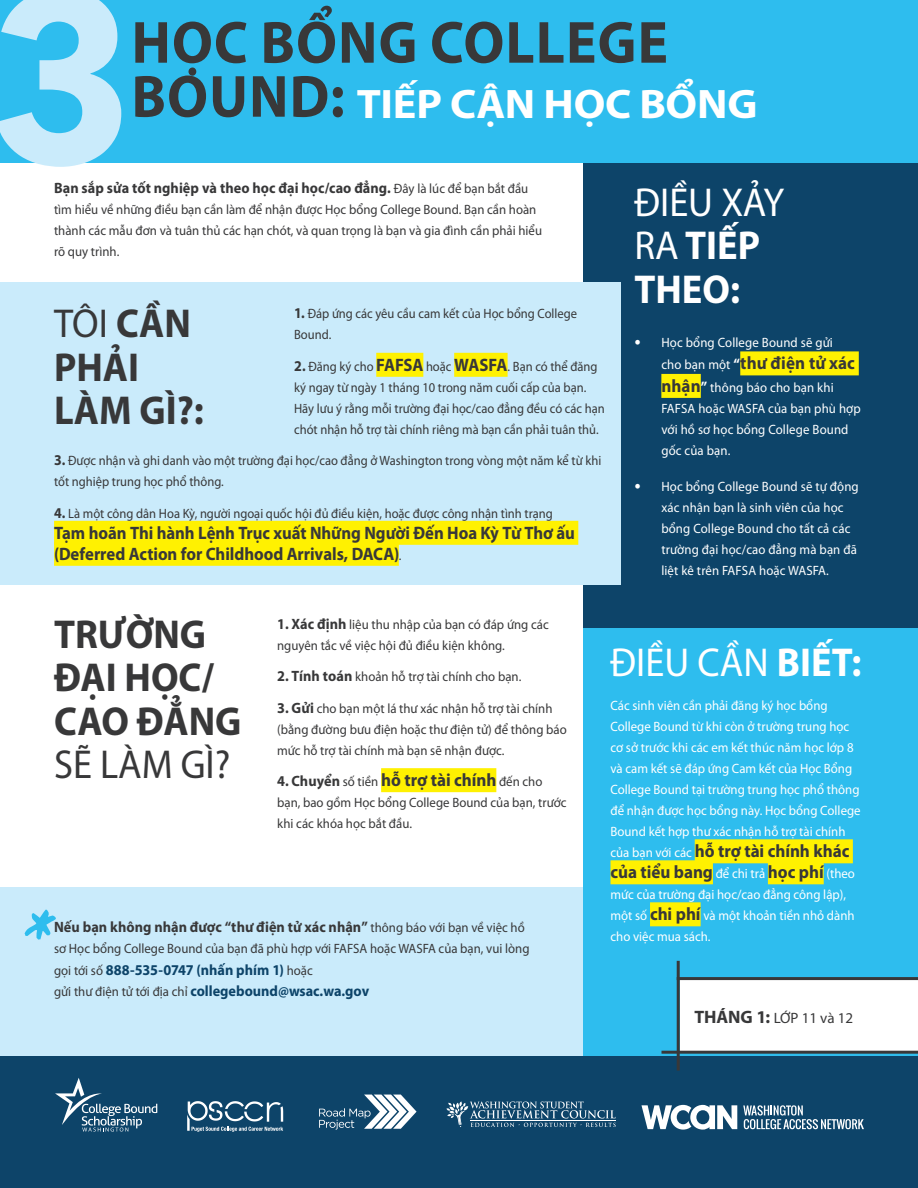
<style>
.page{position:relative;width:918px;height:1188px;background:#fff}
.page>*{position:absolute;margin:0;border:0;box-sizing:border-box;transform-origin:0 0}
.t1{font:700 238.5px "Avenir Next";color:#caebfb;scale:.95 1}
.t2{font:700 72px "Daniel";color:#2ebdee}
.t3{font:700 60px/54px "Myriad Pro";letter-spacing:.02em;color:#383839;scale:.95 1}
.t4{font:700 41.4px "Myriad Pro";letter-spacing:-.005em;color:#fff;scale:1.07 1}
.t5{font:700 40.5px/43.5px "Myriad Pro";color:#383839;scale:.95 1}
.t6{font:40.5px/43.5px "Myriad Pro";color:#fff;scale:.95 1}
.t7{font:40.5px "Myriad Pro";color:#383839;scale:.95 1}
.t8{font:700 18px/21px "Myriad Pro";letter-spacing:-.005em;color:#383839;scale:.95 1}
.t9{font:700 18px/21px "Myriad Pro";letter-spacing:-.005em;color:#383839;scale:.93 1}
.t10{font:700 15px "Myriad Pro";letter-spacing:.005em;color:#383839;scale:.95 1}
.t11{font:700 15px/21px "Myriad Pro";color:#0d4469;scale:.95 1}
.t12{font:15px "Myriad Pro";color:#383839}
.t13{font:13.5px/21px "Myriad Pro";color:#fff;scale:.95 1}
.t14{font:13.5px/21px "Myriad Pro";color:#383839;scale:.95 1}
.t15{font:13.5px/21px "Myriad Pro";color:#383839;scale:.93 1}
.s1{font-weight:400;font-size:13.5px}
.s2{font-weight:400}
.s3{font-weight:700;font-size:15px}
.s4{font-weight:700;font-size:18px}
.s5{font-weight:700}
.s6{font-family:"Avenir LT Std";font-weight:900}
.s7{font-weight:400;font-size:13.5px;color:#fff}
.s8{font-size:15px;color:#fff}
.s9{font-weight:700;font-size:18px;color:#383839}
.s10{font-size:15px}
.s11{font-weight:400;font-size:13.5px;color:#383839}
</style>
<div class="page">
<div style="left:0;top:887px;width:918px;height:268px;background:#caebfb"></div>
<div style="left:583px;top:607px;width:335px;height:471px;background:#2ebdee"></div>
<div style="left:583px;top:130px;width:335px;height:498px;background:#0d4469"></div>
<div style="left:0;top:282px;width:621px;height:303px;background:#caebfb"></div>
<div style="left:0;top:0;width:918px;height:163px;background:#2ebdee"></div>
<div style="left:0;top:1057px;width:918px;height:131px;background:#0d4469"></div>
<svg style="left:319px;top:1095px;width:98px;height:35px"></svg>
<svg style="left:641px;top:1105px;width:96px;height:25px"></svg>
<svg style="left:743px;top:1105px;width:121px;height:24px"></svg>
<svg style="left:55px;top:1078px;width:102px;height:54px"></svg>
<svg style="left:446px;top:1101px;width:170px;height:26px"></svg>
<svg style="left:187px;top:1101px;width:96px;height:31px"></svg>
<div style="left:376px;top:353px;width:47px;height:24px;background:#fff101"></div>
<div style="left:454px;top:353px;width:54px;height:24px;background:#fff101"></div>
<div style="left:54px;top:521px;width:524px;height:24px;background:#fff101"></div>
<div style="left:54px;top:542px;width:345px;height:24px;background:#fff101"></div>
<div style="left:740px;top:351px;width:119px;height:24px;background:#fff101"></div>
<div style="left:661px;top:374px;width:40px;height:24px;background:#fff101"></div>
<div style="left:381px;top:768px;width:115px;height:24px;background:#fff101"></div>
<div style="left:695px;top:839px;width:158px;height:24px;background:#fff101"></div>
<div style="left:610px;top:860px;width:103px;height:24px;background:#fff101"></div>
<div style="left:768px;top:860px;width:56px;height:24px;background:#fff101"></div>
<div style="left:650px;top:902px;width:51px;height:24px;background:#fff101"></div>
<div style="left:680px;top:978px;width:238px;height:73px;background:#fff"></div>
<hr style="left:677px;top:977px;width:241px;height:3px;background:#383839">
<hr style="left:677px;top:961px;width:3px;height:110px;background:#383839">
<hr style="left:662px;top:1051px;width:256px;height:3px;background:#383839">
<h1 class="t1" style="left:-11px;top:-128px;width:156px">3</h1>
<h3 class="t3" style="left:132px;top:14px;width:566px">HỌC BỔNG COLLEGE<br>BOUND:</h3>
<h3 class="t4" style="left:357px;top:77px;width:376px">TIẾP CẬN HỌC BỔNG</h3>
<p class="t10" style="left:54px;top:178px;width:501px">Bạn sắp sửa tốt nghiệp và theo học đại học/cao đẳng. <span class="s1">Đây là lúc để bạn bắt đầu</span></p>
<p class="t14" style="left:54px;top:199px;width:515px">tìm hiểu về những điều bạn cần làm để nhận được Học bổng College Bound. Bạn cần hoàn thành các mẫu đơn và tuân thủ các hạn chót, và quan trọng là bạn và gia đình cần phải hiểu rõ quy trình.</p>
<h3 class="t5" style="left:54px;top:301px;width:159px"><span class="s2">TÔI</span> CẦN<br>PHẢI<br>LÀM GÌ?:</h3>
<p class="t15" style="left:294px;top:303px;width:306px"><span class="s3">1.</span> Đáp ứng các yêu cầu cam kết của Học bổng College<br>Bound.</p>
<p class="t15" style="left:294px;top:356px;width:336px"><span class="s3">2.</span> Đăng ký cho <span class="s4">FAFSA</span> hoặc <span class="s4">WASFA</span>. Bạn có thể đăng ký ngay từ ngày 1 tháng 10 trong năm cuối cấp của bạn.<br>Hãy lưu ý rằng mỗi trường đại học/cao đẳng đều có các hạn chót nhận hỗ trợ tài chính riêng mà bạn cần phải tuân thủ.</p>
<p class="t15" style="left:54px;top:450px;width:590px"><span class="s3">3.</span> Được nhận và ghi danh vào một trường đại học/cao đẳng ở Washington trong vòng một năm kể từ khi tốt nghiệp trung học phổ thông.</p>
<p class="t15" style="left:54px;top:503px;width:538px"><span class="s3">4.</span> Là một công dân Hoa Kỳ, người ngoại quốc hội đủ điều kiện, hoặc được công nhận tình trạng</p>
<h3 class="t9" style="left:54px;top:522px;width:562px">Tạm hoãn Thi hành Lệnh Trục xuất Những Người Đến Hoa Kỳ Từ Thơ ấu (Deferred Action for Childhood Arrivals, DACA)<span class="s1">.</span></h3>
<h3 class="t6" style="left:634px;top:180px;width:159px">ĐIỀU XẢY<br>RA <span class="s5">TIẾP<br>THEO:</span></h3>
<p class="t13" style="left:634px;top:332px;width:211px"><span class="s6">•</span> Học bổng College Bound sẽ gửi</p>
<h3 class="t8" style="left:661px;top:352px;width:205px"><span class="s7">cho bạn một</span> <span class="s8">“</span>thư điện tử xác</h3>
<p class="t13" style="left:661px;top:377px;width:211px"><span class="s9">nhận</span><span class="s3">”</span> thông báo cho bạn khi<br>FAFSA hoặc WASFA của bạn phù hợp với hồ sơ học bổng College Bound gốc của bạn.</p>
<p class="t13" style="left:661px;top:476px;width:209px;text-indent:-27px"><span class="s6">•</span> Học bổng College Bound sẽ tự động xác nhận bạn là sinh viên của học bổng College Bound cho tất cả các trường đại học/cao đẳng mà bạn đã liệt kê trên FAFSA hoặc WASFA.</p>
<h3 class="t5" style="left:54px;top:611px;width:199px">TRƯỜNG<br>ĐẠI HỌC/<br>CAO ĐẲNG</h3>
<h3 class="t7" style="left:54px;top:740px;width:187px">SẼ LÀM GÌ?</h3>
<p class="t14" style="left:277px;top:613px;width:287px"><span class="s3">1. Xác định</span> liệu thu nhập của bạn có đáp ứng các nguyên tắc về việc hội đủ điều kiện không.</p>
<p class="t14" style="left:277px;top:666px;width:258px"><span class="s3">2. Tính toán</span> khoản hỗ trợ tài chính cho bạn.</p>
<p class="t14" style="left:277px;top:697px;width:306px"><span class="s3">3. Gửi</span> cho bạn một lá thư xác nhận hỗ trợ tài chính (bằng đường bưu điện hoặc thư điện tử) để thông báo mức hỗ trợ tài chính mà bạn sẽ nhận được.</p>
<h3 class="t8" style="left:277px;top:769px;width:281px"><span class="s10">4. Chuyển</span> <span class="s1">số tiền</span> hỗ trợ tài chính <span class="s1">đến cho</span></h3>
<p class="t14" style="left:277px;top:792px;width:306px">bạn, bao gồm Học bổng College Bound của bạn, trước khi các khóa học bắt đầu.</p>
<h2 class="t2" style="left:24px;top:904px;width:37px">*</h2>
<p class="t10" style="left:54px;top:917px;width:497px">Nếu bạn không nhận được “thư điện tử xác nhận” <span class="s1">thông báo với bạn về việc hồ</span></p>
<p class="t14" style="left:54px;top:938px;width:502px">sơ Học bổng College Bound của bạn đã phù hợp với FAFSA hoặc WASFA của bạn, vui lòng</p>
<p class="t11" style="left:54px;top:959px;width:333px"><span class="s11">gọi tới số</span> 888-535-0747 (nhấn phím 1) <span class="s11">hoặc<br>gửi thư điện tử tới địa chỉ</span> collegebound@wsac.wa.gov</p>
<h3 class="t6" style="left:610px;top:640px;width:266px">ĐIỀU CẦN <span class="s5">BIẾT:</span></h3>
<p class="t13" style="left:610px;top:695px;width:265px">Các sinh viên cần phải đăng ký học bổng College Bound từ khi còn ở trường trung học cơ sở trước khi các em kết thúc năm học lớp 8 và cam kết sẽ đáp ứng Cam kết của Học Bổng College Bound tại trường trung học phổ thông để nhận được học bổng này. Học bổng College Bound kết hợp thư xác nhận hỗ trợ tài chính</p>
<h3 class="t8" style="left:610px;top:840px;width:259px"><span class="s7">của bạn với các</span> hỗ trợ tài chính khác của tiểu bang <span class="s7">để chi trả</span> học phí <span class="s7">(theo</span></h3>
<p class="t13" style="left:610px;top:884px;width:258px">mức của trường đại học/cao đẳng công lập), một số <span class="s9">chi phí</span> và một khoản tiền nhỏ dành cho việc mua sách.</p>
<p class="t12" style="left:694px;top:1009px;width:160px"><span class="s4">THÁNG 1:</span> LỚP 11 và 12</p>
</div>
